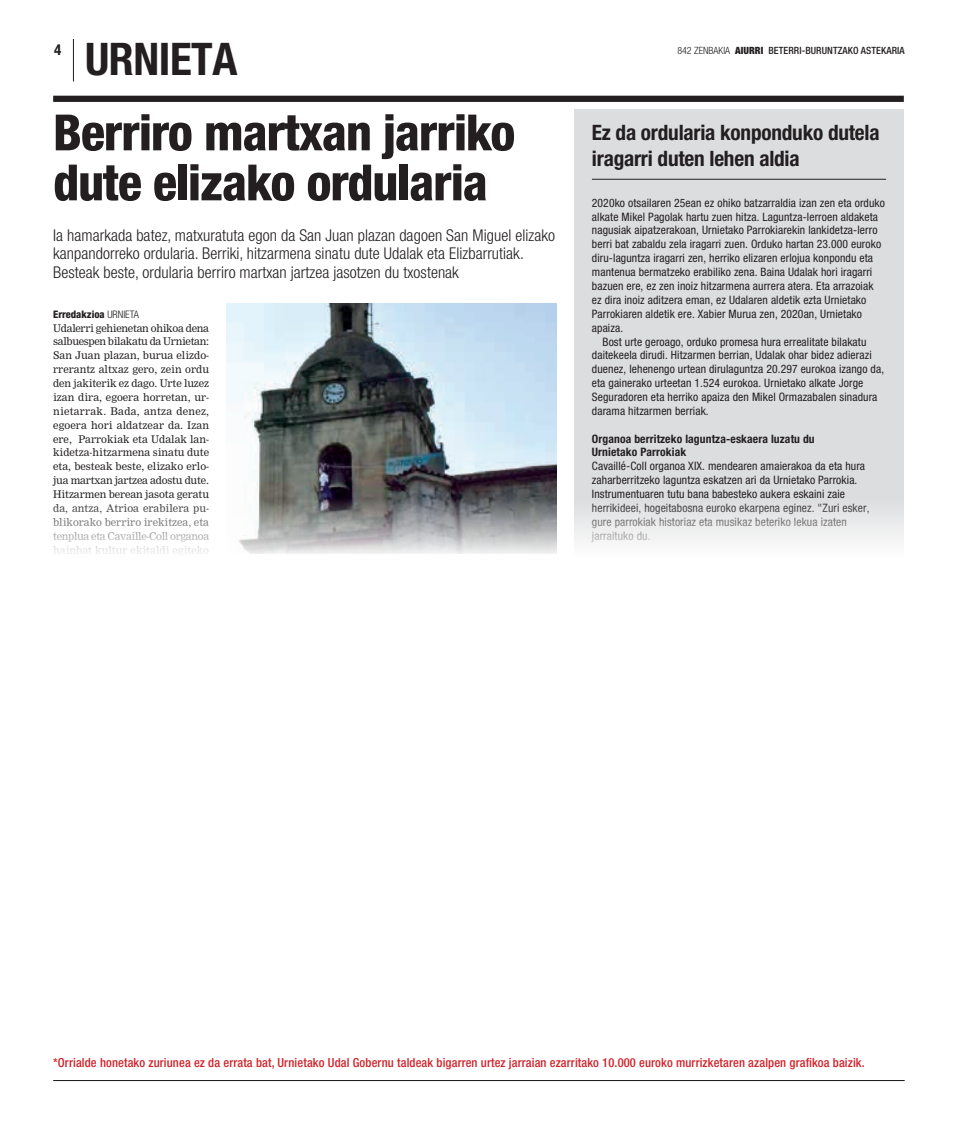
<style>
.page{position:relative;width:957px;height:1134px;background:#fff}
.page>*{position:absolute;margin:0;border:0;box-sizing:border-box;transform-origin:0 0}
.t1{font:800 condensed 50px/50px "Helvetica Neue";letter-spacing:-.02em;color:#231f20}
.t2{font:700 condensed 45px "Helvetica Neue";color:#231f20}
.t3{font:700 condensed 21.25px/26.2px "Helvetica Neue";letter-spacing:-.01em;color:#231f20}
.t4{font:300 condensed 16.25px/18.8px "Helvetica Neue";letter-spacing:.005em;color:#231f20}
.t5{font:700 condensed 15px "Helvetica Neue";color:#231f20}
.t6{font:500 condensed 12.5px "Helvetica Neue";letter-spacing:.01em;color:#d1232a}
.t7{font:condensed 11.62px/13.9px "Helvetica Neue";letter-spacing:.01em;color:#231f20}
.t8{font:700 condensed 11.62px/13.8px "Helvetica Neue";letter-spacing:.01em;color:#231f20}
.t9{font:10.38px/13.9px "M Nimrod";color:#231f20;text-align:justify}
.t10{font:800 condensed 10.38px "Helvetica Neue";color:#231f20}
.t11{font:500 condensed 10px "Helvetica Neue";letter-spacing:.01em;color:#231f20}
.s1{font-weight:300}
.s2{font-weight:900}
</style>
<div class="page">
<hr style="left:73px;top:39px;width:1px;height:42px;background:#231f20">
<hr style="left:53px;top:1080px;width:851px;height:1px;background:#231f20">
<img style="left:227px;top:304px;width:329px;height:180px">
<div style="left:53px;top:96px;width:851px;height:6px;background:#231f20"></div>
<div style="left:574px;top:110px;width:330px;height:471px;background:#dcdddf"></div>
<hr style="left:592px;top:179px;width:294px;height:1px;background:#231f20">
<svg style="left:239px;top:484px;width:665px;height:97px"></svg>
<p class="t5" style="left:54px;top:41px;width:9px">4</p>
<h2 class="t2" style="left:85px;top:32px;width:23px">URNIETA</h2>
<p class="t11" style="left:677px;top:45px;width:229px"><span class="s1">842 zenbakia</span> <span class="s2">AIURRI</span> BETERRI-BURUNTZAKO ASTEKARIA</p>
<h1 class="t1" style="left:53px;top:107px;width:464px">Berriro martxan jarriko dute elizako ordularia</h1>
<p class="t4" style="left:53px;top:225px;width:503px">Ia hamarkada batez, matxuratuta egon da San Juan plazan dagoen San Miguel elizako kanpandorreko ordularia. Berriki, hitzarmena sinatu dute Udalak eta Elizbarrutiak.<br>Besteak beste, ordularia berriro martxan jartzea jasotzen du txostenak</p>
<p class="t10" style="left:53px;top:308px;width:87px">Erredakzioa <span class="s1">urnieta</span></p>
<p class="t9" style="left:53px;top:321px;width:157px">Udalerri gehienetan ohikoa dena salbuespen bilakatu da Urnietan:<br>San Juan plazan, burua elizdo&shy;rrerantz altxaz gero, zein ordu den jakiterik ez dago. Urte luzez izan dira, egoera horretan, ur&shy;nietarrak. Bada, antza denez, egoera hori aldatzear da. Izan ere, Parrokiak eta Udalak lan&shy;kidetza-hitzarmena sinatu dute eta, besteak beste, elizako erlo&shy;jua martxan jartzea adostu dute.<br>Hitzarmen berean jasota geratu da, antza, Atrioa erabilera pu&shy;blikorako berriro irekitzea, eta tenplua eta Cavaille-Coll organoa hainbat kultur ekitaldi egiteko</p>
<h3 class="t3" style="left:592px;top:119px;width:289px">Ez da ordularia konponduko dutela iragarri duten lehen aldia</h3>
<p class="t7" style="left:592px;top:196px;width:295px">2020ko otsailaren 25ean ez ohiko batzarraldia izan zen eta orduko</p>
<p class="t7" style="left:592px;top:209px;width:288px">alkate Mikel Pagolak hartu zuen hitza. Laguntza-lerroen aldaketa</p>
<p class="t7" style="left:592px;top:223px;width:287px">nagusiak aipatzerakoan, Urnietako Parrokiarekin lankidetza-lerro</p>
<p class="t7" style="left:592px;top:237px;width:291px">berri bat zabaldu zela iragarri zuen. Orduko hartan 23.000 euroko</p>
<p class="t7" style="left:592px;top:251px;width:283px">diru-laguntza iragarri zen, herriko elizaren erlojua konpondu eta</p>
<p class="t7" style="left:592px;top:265px;width:282px">mantenua bermatzeko erabiliko zena. Baina Udalak hori iragarri</p>
<p class="t7" style="left:592px;top:279px;width:283px">bazuen ere, ez zen inoiz hitzarmena aurrera atera. Eta arrazoiak</p>
<p class="t7" style="left:592px;top:293px;width:276px">ez dira inoiz aditzera eman, ez Udalaren aldetik ezta Urnietako</p>
<p class="t7" style="left:592px;top:307px;width:272px">Parrokiaren aldetik ere. Xabier Murua zen, 2020an, Urnietako</p>
<p class="t7" style="left:592px;top:320px;width:33px">apaiza.</p>
<p class="t7" style="left:602px;top:334px;width:265px">Bost urte geroago, orduko promesa hura errealitate bilakatu</p>
<p class="t7" style="left:592px;top:348px;width:281px">daitekeela dirudi. Hitzarmen berrian, Udalak ohar bidez adierazi</p>
<p class="t7" style="left:592px;top:362px;width:294px">duenez, lehenengo urtean dirulaguntza 20.297 eurokoa izango da,</p>
<p class="t7" style="left:592px;top:376px;width:273px">eta gainerako urteetan 1.524 eurokoa. Urnietako alkate Jorge</p>
<p class="t7" style="left:592px;top:390px;width:287px">Seguradoren eta herriko apaiza den Mikel Ormazabalen sinadura</p>
<p class="t7" style="left:592px;top:404px;width:118px">darama hitzarmen berriak.</p>
<p class="t8" style="left:592px;top:431px;width:224px">Organoa berritzeko laguntza-eskaera luzatu du<br>Urnietako Parrokiak</p>
<p class="t7" style="left:592px;top:459px;width:279px">Cavaillé-Coll organoa XIX. mendearen amaierakoa da eta hura zaharberritzeko laguntza eskatzen ari da Urnietako Parrokia.<br>Instrumentuaren tutu bana babesteko aukera eskaini zaie herrikideei, hogeitabosna euroko ekarpena eginez. "Zuri esker, gure parrokiak historiaz eta musikaz beteriko lekua izaten jarraituko du.</p>
<p class="t6" style="left:53px;top:1055px;width:813px">*Orrialde honetako zuriunea ez da errata bat, Urnietako Udal Gobernu taldeak bigarren urtez jarraian ezarritako 10.000 euroko murrizketaren azalpen grafikoa baizik.</p>
</div>
